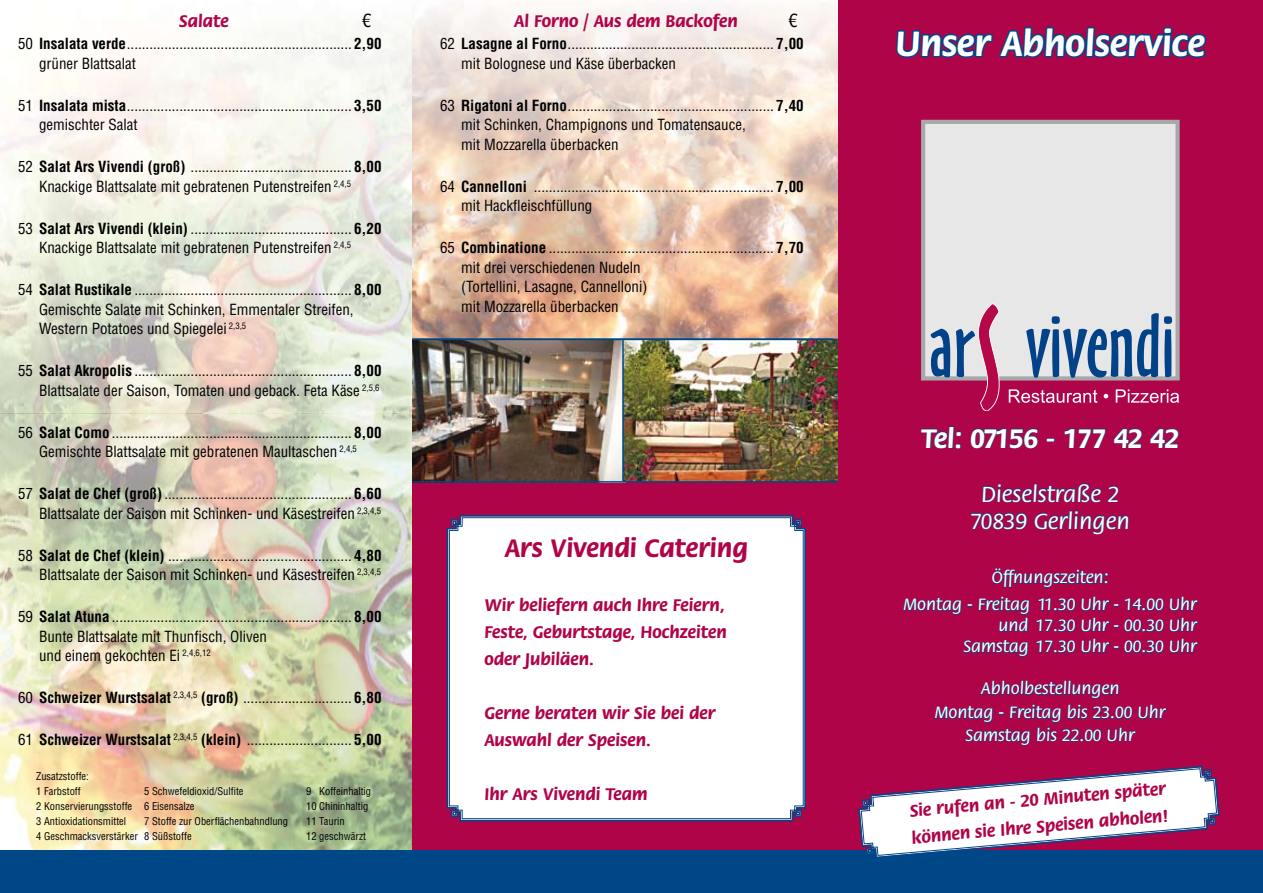
<style>
.page{position:relative;width:1263px;height:893px;background:#fff}
.page>*{position:absolute;margin:0;border:0;box-sizing:border-box;transform-origin:0 0}
.t1{font:700 37.5px "Flora Std";color:#fff}
.t2{font:700 28.5px "Flora Std";color:#fff}
.t3{font:700 27px "Flora Std";color:#b00448}
.t4{font:500 24px/27px "Flora Std";color:#fff;text-align:center}
.t5{font:700 18px/27px "Flora Std";color:#b00448}
.t6{font:500 18px/23.2px "Flora Std";color:#fff;text-align:center}
.t7{font:condensed 18px "Helvetica LT Std";color:#000}
.t8{font:condensed 15px/19.5px "Helvetica LT Std";color:#000}
.t9{font:condensed 10.5px/15px "Helvetica LT Std";color:#000}
.s1{font-weight:700}
</style>
<div class="page">
<img style="left:0;top:20px;width:412px;height:830px">
<div style="left:838px;top:0;width:425px;height:856px;background:#b00448"></div>
<svg style="left:921px;top:426px;width:40px;height:23px"></svg>
<svg style="left:970px;top:428px;width:68px;height:21px"></svg>
<svg style="left:1047px;top:438px;width:8px;height:3px"></svg>
<svg style="left:1064px;top:428px;width:42px;height:20px"></svg>
<svg style="left:1113px;top:428px;width:29px;height:20px"></svg>
<svg style="left:1150px;top:428px;width:29px;height:20px"></svg>
<svg style="left:903px;top:483px;width:295px;height:249px"></svg>
<div style="left:923px;top:122px;width:254px;height:256px;background:#e7e7e8"></div>
<div style="left:921px;top:120px;width:259px;height:260px;border:4px solid #a7a8aa"></div>
<svg style="left:931px;top:329px;width:19px;height:48px"></svg>
<svg style="left:1026px;top:313px;width:146px;height:65px"></svg>
<svg style="left:956px;top:303px;width:44px;height:108px"></svg>
<svg style="left:1009px;top:389px;width:88px;height:14px"></svg>
<svg style="left:1104px;top:394px;width:4px;height:4px"></svg>
<svg style="left:1116px;top:389px;width:63px;height:14px"></svg>
<svg style="left:896px;top:26px;width:311px;height:95px"></svg>
<img style="left:412px;top:3px;width:426px;height:478px">
<div style="left:412px;top:482px;width:429px;height:368px;background:#b00448"></div>
<div style="left:0;top:850px;width:1263px;height:43px;background:#004787"></div>
<svg style="left:858px;top:732px;width:362px;height:95px"></svg>
<svg style="left:860px;top:767px;width:358px;height:90px"></svg>
<hr style="left:412px;top:339px;width:426px;height:1px;background:#004787">
<hr style="left:412px;top:481px;width:426px;height:2px;background:#004787">
<svg style="left:446px;top:515px;width:360px;height:307px;background:#57558b"></svg>
<div style="left:449px;top:517px;width:355px;height:302px;background:#fff"></div>
<hr style="left:622px;top:340px;width:2px;height:141px;background:#004787">
<p class="t7" style="left:362px;top:9px;width:10px">€</p>
<p class="t5" style="left:179px;top:8px;width:51px">Salate</p>
<p class="t8" style="left:39px;top:34px;width:344px;text-indent:-21px">50 <span class="s1">Insalata verde</span> ............................................................ <span class="s1">2,90 </span>grüner Blattsalat</p>
<p class="t8" style="left:39px;top:95px;width:344px;text-indent:-21px">51 <span class="s1">Insalata mista</span> ............................................................ <span class="s1">3,50 </span>gemischter Salat</p>
<p class="t8" style="left:39px;top:157px;width:344px;text-indent:-21px">52 <span class="s1">Salat Ars Vivendi (groß)</span> ........................................... <span class="s1">8,00<br></span>Knackige Blattsalate mit gebratenen Putenstreifen <sup>2,4,5</sup></p>
<p class="t8" style="left:39px;top:218px;width:344px;text-indent:-21px">53 <span class="s1">Salat Ars Vivendi (klein)</span> ........................................... <span class="s1">6,20<br></span>Knackige Blattsalate mit gebratenen Putenstreifen <sup>2,4,5</sup></p>
<p class="t8" style="left:39px;top:280px;width:344px;text-indent:-21px">54 <span class="s1">Salat Rustikale</span> .......................................................... <span class="s1">8,00<br></span>Gemischte Salate mit Schinken, Emmentaler Streifen,<br>Western Potatoes und Spiegelei <sup>2,3,5</sup></p>
<p class="t8" style="left:18px;top:361px;width:365px;text-align:right">55 <span class="s1">Salat Akropolis</span> .......................................................... <span class="s1">8,00<br></span>Blattsalate der Saison, Tomaten und geback. Feta Käse <sup>2,5,6</sup></p>
<p class="t8" style="left:18px;top:422px;width:365px;text-align:center">56 <span class="s1">Salat Como</span> ................................................................ <span class="s1">8,00<br></span>Gemischte Blattsalate mit gebratenen Maultaschen <sup>2,4,5</sup></p>
<p class="t8" style="left:18px;top:484px;width:365px;text-align:right">57 <span class="s1">Salat de Chef (groß)</span> .................................................. <span class="s1">6,60<br></span>Blattsalate der Saison mit Schinken- und Käsestreifen <sup>2,3,4,5</sup></p>
<p class="t8" style="left:18px;top:545px;width:365px;text-align:right">58 <span class="s1">Salat de Chef (klein)</span> ................................................. <span class="s1">4,80<br></span>Blattsalate der Saison mit Schinken- und Käsestreifen <sup>2,3,4,5</sup></p>
<p class="t8" style="left:39px;top:607px;width:344px;text-indent:-21px">59 <span class="s1">Salat Atuna</span> ................................................................ <span class="s1">8,00<br></span>Bunte Blattsalate mit Thunfisch, Oliven<br>und einem gekochten Ei <sup>2,4,6,12</sup></p>
<p class="t8" style="left:18px;top:688px;width:365px">60 <span class="s1">Schweizer Wurstsalat</span> <sup>2,3,4,5</sup> <span class="s1">(groß)</span> ............................. <span class="s1">6,80</span></p>
<p class="t8" style="left:18px;top:730px;width:365px">61 <span class="s1">Schweizer Wurstsalat</span> <sup>2,3,4,5</sup> <span class="s1">(klein)</span> ............................ <span class="s1">5,00</span></p>
<p class="t9" style="left:36px;top:769px;width:54px">Zusatzstoffe:<br>1 Farbstoff</p>
<p class="t9" style="left:144px;top:784px;width:101px">5 Schwefeldioxid/Sulfite</p>
<p class="t9" style="left:306px;top:784px;width:67px">9 Koffeinhaltig</p>
<p class="t9" style="left:36px;top:799px;width:160px">2 Konservierungsstoffe 6 Eisensalze</p>
<p class="t9" style="left:306px;top:799px;width:64px">10 Chininhaltig</p>
<p class="t9" style="left:36px;top:814px;width:92px">3 Antioxidationsmittel</p>
<p class="t9" style="left:144px;top:814px;width:145px">7 Stoffe zur Oberflächenbahndlung</p>
<p class="t9" style="left:306px;top:814px;width:40px">11 Taurin</p>
<p class="t9" style="left:36px;top:829px;width:157px">4 Geschmacksverstärker 8 Süßstoffe</p>
<p class="t9" style="left:306px;top:829px;width:61px">12 geschwärzt</p>
<p class="t5" style="left:514px;top:8px;width:225px">Al Forno / Aus dem Backofen</p>
<p class="t8" style="left:461px;top:34px;width:344px;text-indent:-21px">62 <span class="s1">Lasagne al Forno</span> ....................................................... <span class="s1">7,00 </span>mit Bolognese und Käse überbacken</p>
<p class="t8" style="left:461px;top:95px;width:344px;text-indent:-21px">63 <span class="s1">Rigatoni al Forno</span> ....................................................... <span class="s1">7,40 </span>mit Schinken, Champignons und Tomatensauce,<br>mit Mozzarella überbacken</p>
<p class="t8" style="left:461px;top:176px;width:344px;text-indent:-21px">64 <span class="s1">Cannelloni</span> ................................................................ <span class="s1">7,00 </span>mit Hackfleischfüllung</p>
<p class="t8" style="left:461px;top:238px;width:344px;text-indent:-21px">65 <span class="s1">Combinatione</span> ............................................................ <span class="s1">7,70 </span>mit drei verschiedenen Nudeln<br>(Tortellini, Lasagne, Cannelloni)<br>mit Mozzarella überbacken</p>
<p class="t7" style="left:788px;top:9px;width:10px">€</p>
<h3 class="t3" style="left:505px;top:534px;width:245px">Ars Vivendi Catering</h3>
<p class="t5" style="left:484px;top:592px;width:244px;text-align:justify">Wir beliefern auch Ihre Feiern, Feste, Geburtstage, Hochzeiten oder Jubiläen.</p>
<p class="t5" style="left:484px;top:700px;width:233px">Gerne beraten wir Sie bei der<br>Auswahl der Speisen.</p>
<p class="t5" style="left:484px;top:781px;width:165px">Ihr Ars Vivendi Team</p>
<h1 class="t1" style="left:895px;top:23px;width:311px">Unser Abholservice</h1>
<h2 class="t2" style="left:921px;top:423px;width:259px">Tel: 07156 - 177 42 42</h2>
<h3 class="t4" style="left:970px;top:481px;width:161px">Dieselstraße 2<br>70839 Gerlingen</h3>
<p class="t6" style="left:903px;top:565px;width:295px;line-height:27px">Öffnungszeiten:<br>Montag - Freitag 11.30 Uhr - 14.00 Uhr</p>
<p class="t6" style="left:963px;top:616px;width:235px;line-height:21px;text-align:right">und 17.30 Uhr - 00.30 Uhr<br>Samstag 17.30 Uhr - 00.30 Uhr</p>
<p class="t6" style="left:935px;top:677px;width:232px">Abholbestellungen<br>Montag - Freitag bis 23.00 Uhr<br>Samstag bis 22.00 Uhr</p>
<p class="t5" style="left:908px;top:798px;width:260px;rotate:-5deg">Sie rufen an - 20 Minuten später können sie Ihre Speisen abholen!</p>
</div>
